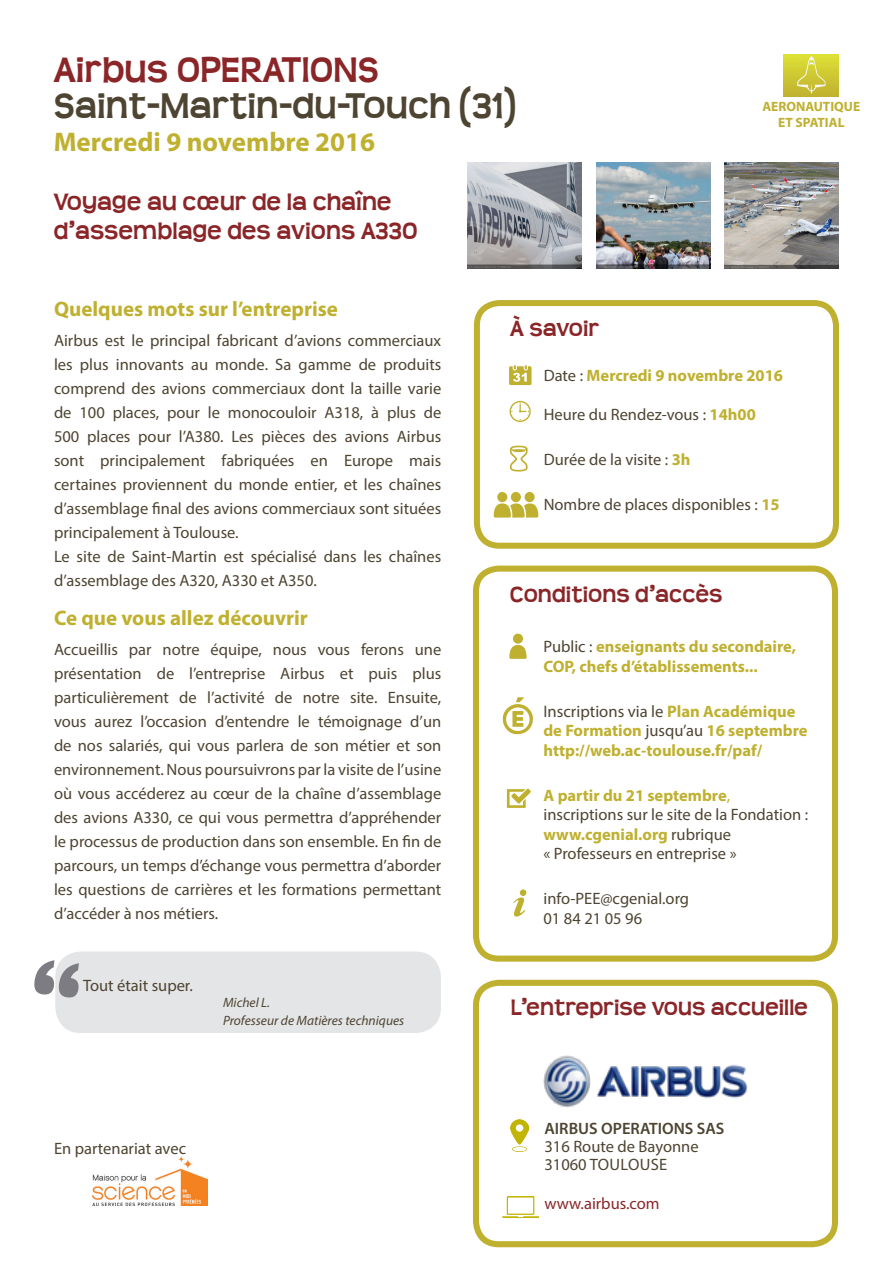
<style>
.page{position:relative;width:893px;height:1263px;background:#fff}
.page>*{position:absolute;margin:0;border:0;box-sizing:border-box;transform-origin:0 0}
.t1{font:700 36px "Teen";color:#4e4432}
.t2{font:700 36px "Teen";color:#8a2528}
.t3{font:700 27px "Myriad Pro";color:#bfb02f}
.t4{font:700 24px/28.5px "Teen";color:#8a2528}
.t5{font:700 22.5px "Teen";color:#8a2528}
.t6{font:700 21px "Myriad Pro";color:#bfb02f}
.t7{font:16.65px "Myriad Pro";color:#4e4432}
.t8{font:16.5px/24px "Myriad Pro";color:#4e4432}
.t9{font:700 16.5px/19.5px "Myriad Pro";color:#bfb02f}
.t10{font:600 16.5px "Myriad Pro";color:#4e4432}
.t11{font:16.5px "Myriad Pro";color:#8a2528}
.t12{font:italic 13.5px "Myriad Pro";color:#4e4432}
.t13{font:700 13.5px/16.5px "Myriad Pro";color:#bfb02f;text-align:center}
.s1{font-weight:400;color:#4e4432}
.s2{font-weight:700;color:#bfb02f}
.s3{font-weight:700;font-size:16.5px;color:#bfb02f}
.s4{color:#bfb02f}
</style>
<div class="page">
<div style="left:784px;top:54px;width:55px;height:43px;background:linear-gradient(to bottom,#dee136,#bfb030)"></div>
<svg style="left:797px;top:56px;width:28px;height:38px"></svg>
<img style="left:468px;top:162px;width:114px;height:107px">
<div style="left:473px;top:980px;width:365px;height:267px;border:6px solid #bfb02f;border-radius:23px"></div>
<div style="left:474px;top:300px;width:365px;height:249px;border:6px solid #bfb02f;border-radius:23px"></div>
<div style="left:497px;top:492px;width:10px;height:10px;background:#bfb02f;border-radius:50%"></div>
<div style="left:511px;top:492px;width:10px;height:10px;background:#bfb02f;border-radius:50%"></div>
<svg style="left:494px;top:503px;width:44px;height:15px"></svg>
<div style="left:525px;top:492px;width:10px;height:10px;background:#bfb02f;border-radius:50%"></div>
<svg style="left:510px;top:446px;width:18px;height:25px"></svg>
<svg style="left:510px;top:401px;width:21px;height:21px"></svg>
<svg style="left:509px;top:365px;width:22px;height:20px"></svg>
<img style="left:725px;top:162px;width:114px;height:107px">
<img style="left:596px;top:162px;width:114px;height:107px">
<img style="left:511px;top:1119px;width:18px;height:32px">
<img style="left:503px;top:1196px;width:35px;height:21px">
<div style="left:473px;top:566px;width:365px;height:396px;border:6px solid #bfb02f;border-radius:23px"></div>
<svg style="left:513px;top:897px;width:13px;height:19px"></svg>
<div style="left:520px;top:889px;width:6px;height:7px;background:#bfb02f;border-radius:50%"></div>
<svg style="left:507px;top:789px;width:24px;height:19px"></svg>
<svg style="left:502px;top:697px;width:31px;height:37px"></svg>
<svg style="left:509px;top:645px;width:18px;height:14px"></svg>
<div style="left:513px;top:634px;width:10px;height:10px;background:#bfb02f;border-radius:50%"></div>
<img style="left:92px;top:1157px;width:115px;height:49px">
<img style="left:543px;top:1055px;width:205px;height:53px">
<div style="left:55px;top:951px;width:386px;height:82px;background:#e4e5e7;border-radius:26px"></div>
<p class="t2" style="left:54px;top:49px;width:327px">Airbus OPERATIONS</p>
<p class="t1" style="left:54px;top:85px;width:464px">Saint-Martin-du-Touch (31)</p>
<p class="t3" style="left:54px;top:124px;width:323px">Mercredi 9 novembre 2016</p>
<p class="t4" style="left:54px;top:188px;width:366px">Voyage au cœur de la chaîne d’assemblage des avions A330</p>
<p class="t13" style="left:762px;top:98px;width:99px">AERONAUTIQUE<br>ET SPATIAL</p>
<p class="t6" style="left:54px;top:295px;width:286px">Quelques mots sur l’entreprise</p>
<p class="t8" style="left:54px;top:328px;width:389px;text-align:justify">Airbus est le principal fabricant d’avions commerciaux les plus innovants au monde. Sa gamme de produits comprend des avions commerciaux dont la taille varie de 100 places, pour le monocouloir A318, à plus de 500 places pour l’A380. Les pièces des avions Airbus sont principalement fabriquées en Europe mais certaines proviennent du monde entier, et les chaînes d’assemblage final des avions commerciaux sont situées principalement à Toulouse.</p>
<p class="t8" style="left:54px;top:544px;width:389px">Le site de Saint-Martin est spécialisé dans les chaînes d’assemblage des A320, A330 et A350.</p>
<p class="t6" style="left:54px;top:604px;width:255px">Ce que vous allez découvrir</p>
<p class="t8" style="left:54px;top:637px;width:389px;text-align:justify">Accueillis par notre équipe, nous vous ferons une présentation de l’entreprise Airbus et puis plus particulièrement de l’activité de notre site. Ensuite, vous aurez l’occasion d’entendre le témoignage d’un de nos salariés, qui vous parlera de son métier et son environnement. Nous poursuivrons par la visite de l’usine où vous accéderez au cœur de la chaîne d’assemblage des avions A330, ce qui vous permettra d’appréhender le processus de production dans son ensemble. En fin de parcours, un temps d’échange vous permettra d’aborder les questions de carrières et les formations permettant d’accéder à nos métiers.</p>
<p class="t8" style="left:83px;top:973px;width:111px">Tout était super.</p>
<p class="t12" style="left:223px;top:994px;width:49px">Michel L.</p>
<p class="t12" style="left:223px;top:1012px;width:183px">Professeur de Matières techniques</p>
<p class="t8" style="left:54px;top:1136px;width:134px">En partenariat avec</p>
<p class="t5" style="left:510px;top:316px;width:91px">À savoir</p>
<p class="t9" style="left:544px;top:365px;width:241px"><span class="s1">Date :</span> Mercredi 9 novembre 2016</p>
<p class="t8" style="left:544px;top:402px;width:214px">Heure du Rendez-vous : <span class="s2">14h00</span></p>
<p class="t8" style="left:544px;top:447px;width:148px">Durée de la visite : <span class="s2">3h</span></p>
<p class="t8" style="left:544px;top:492px;width:237px">Nombre de places disponibles : <span class="s2">15</span></p>
<p class="t5" style="left:510px;top:581px;width:214px">Conditions d’accès</p>
<p class="t9" style="left:543px;top:637px;width:254px"><span class="s1">Public :</span> enseignants du secondaire,<br>COP, chefs d’établissements...</p>
<p class="t7" style="left:543px;top:701px;width:254px">Inscriptions via le <span class="s2">Plan</span> <span class="s3">Académique</span></p>
<p class="t9" style="left:543px;top:721px;width:266px">de Formation <span class="s1">jusqu’au</span> 16 septembre http://web.ac-toulouse.fr/paf/</p>
<p class="t8" style="left:543px;top:785px;width:266px;line-height:19.5px"><span class="s2">A partir du 21 septembre</span><span class="s4">, </span>inscriptions sur le site de la Fondation :</p>
<p class="t8" style="left:543px;top:824px;width:195px;line-height:19.5px"><span class="s2">www.cgenial.org</span> rubrique « Professeurs en entreprise »</p>
<p class="t8" style="left:543px;top:887px;width:147px">info-PEE@cgenial.org</p>
<p class="t8" style="left:543px;top:906px;width:100px">01 84 21 05 96</p>
<p class="t5" style="left:511px;top:994px;width:299px">L’entreprise vous accueille</p>
<p class="t10" style="left:544px;top:1118px;width:182px">AIRBUS OPERATIONS SAS</p>
<p class="t8" style="left:544px;top:1134px;width:156px">316 Route de Bayonne</p>
<p class="t8" style="left:544px;top:1152px;width:124px">31060 TOULOUSE</p>
<p class="t11" style="left:544px;top:1194px;width:117px">www.airbus.com</p>
</div>
